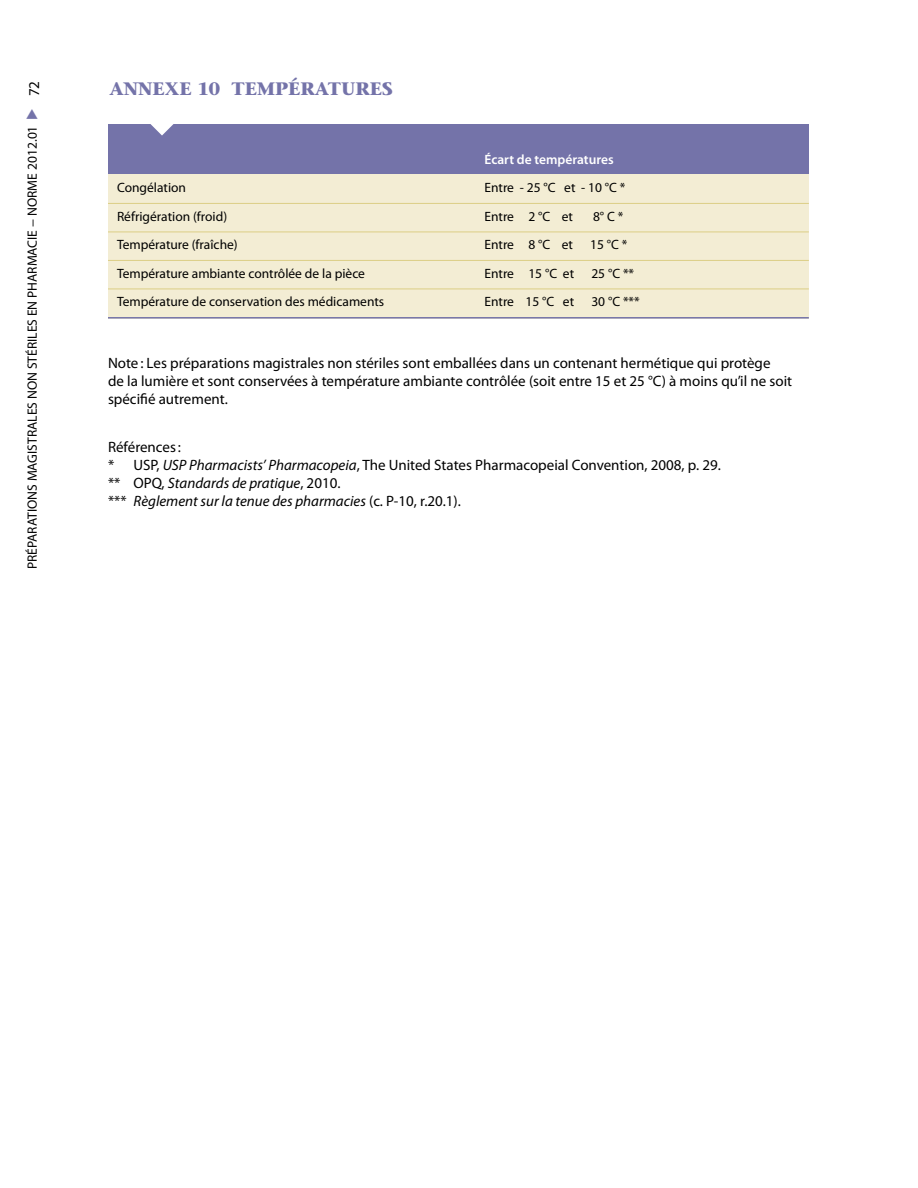
<style>
.page{position:relative;width:918px;height:1188px;background:#fff}
.page>*{position:absolute;margin:0;border:0;box-sizing:border-box;transform-origin:0 0}
.t1{font:700 18px "Stone Serif";color:#7473a9}
.t2{font:15px/18px "Myriad Pro";color:#000}
.t3{font:13.5px "Myriad Pro";color:#000}
.t4{font:600 13.5px "Myriad Pro";color:#fff}
.s1{color:#7473a9}
.s2{font-style:italic}
</style>
<div class="page">
<div style="left:108px;top:174px;width:701px;height:144px;background:#f3edd4"></div>
<div style="left:108px;top:124px;width:701px;height:50px;background:#7473a9"></div>
<svg style="left:150px;top:124px;width:24px;height:12px"></svg>
<hr style="left:108px;top:203px;width:701px;height:1px;background:#dcce86">
<hr style="left:108px;top:232px;width:701px;height:1px;background:#dcce86">
<hr style="left:108px;top:260px;width:701px;height:1px;background:#dcce86">
<hr style="left:108px;top:289px;width:701px;height:1px;background:#dcce86">
<hr style="left:108px;top:317px;width:701px;height:2px;background:#7473a9">
<p class="t2" style="left:25px;top:96px;width:17px;rotate:-90deg">72</p>
<p class="t3" style="left:24px;top:569px;width:463px;rotate:-90deg">PRÉPARATIONS MAGISTRALES NON STÉRILES EN PHARMACIE − NORME 2012.01 <span class="s1">◆</span></p>
<p class="t1" style="left:110px;top:78px;width:285px">ANNEXE 10 TEMPÉRATURES</p>
<p class="t4" style="left:484px;top:151px;width:131px">Écart de températures</p>
<p class="t3" style="left:117px;top:179px;width:71px">Congélation</p>
<p class="t3" style="left:484px;top:179px;width:143px">Entre - 25 °C et - 10 °C *</p>
<p class="t3" style="left:117px;top:208px;width:112px">Réfrigération (froid)</p>
<p class="t3" style="left:484px;top:208px;width:90px">Entre 2 °C et</p>
<p class="t3" style="left:593px;top:208px;width:32px">8° C *</p>
<p class="t3" style="left:117px;top:236px;width:122px">Température (fraîche)</p>
<p class="t3" style="left:484px;top:236px;width:90px">Entre 8 °C et</p>
<p class="t3" style="left:590px;top:236px;width:39px">15 °C *</p>
<p class="t3" style="left:117px;top:265px;width:250px">Température ambiante contrôlée de la pièce</p>
<p class="t3" style="left:484px;top:265px;width:91px">Entre 15 °C et</p>
<p class="t3" style="left:591px;top:265px;width:44px">25 °C **</p>
<p class="t3" style="left:117px;top:293px;width:269px">Température de conservation des médicaments</p>
<p class="t3" style="left:484px;top:293px;width:91px">Entre 15 °C et</p>
<p class="t3" style="left:591px;top:293px;width:50px">30 °C ***</p>
<p class="t2" style="left:108px;top:353px;width:686px">Note: Les préparations magistrales non stériles sont emballées dans un contenant hermétique qui protège<br>de la lumière et sont conservées à température ambiante contrôlée (soit entre 15 et 25 °C) à moins qu’il ne soit spécifié autrement.</p>
<p class="t2" style="left:108px;top:437px;width:614px">Références:<br>* USP, <span class="s2">USP Pharmacists’ Pharmacopeia</span>, The United States Pharmacopeial Convention, 2008, p. 29. ** OPQ, <span class="s2">Standards de pratique</span>, 2010.<br>*** <span class="s2">Règlement sur la tenue des pharmacies</span> (c. P-10, r.20.1).</p>
</div>
